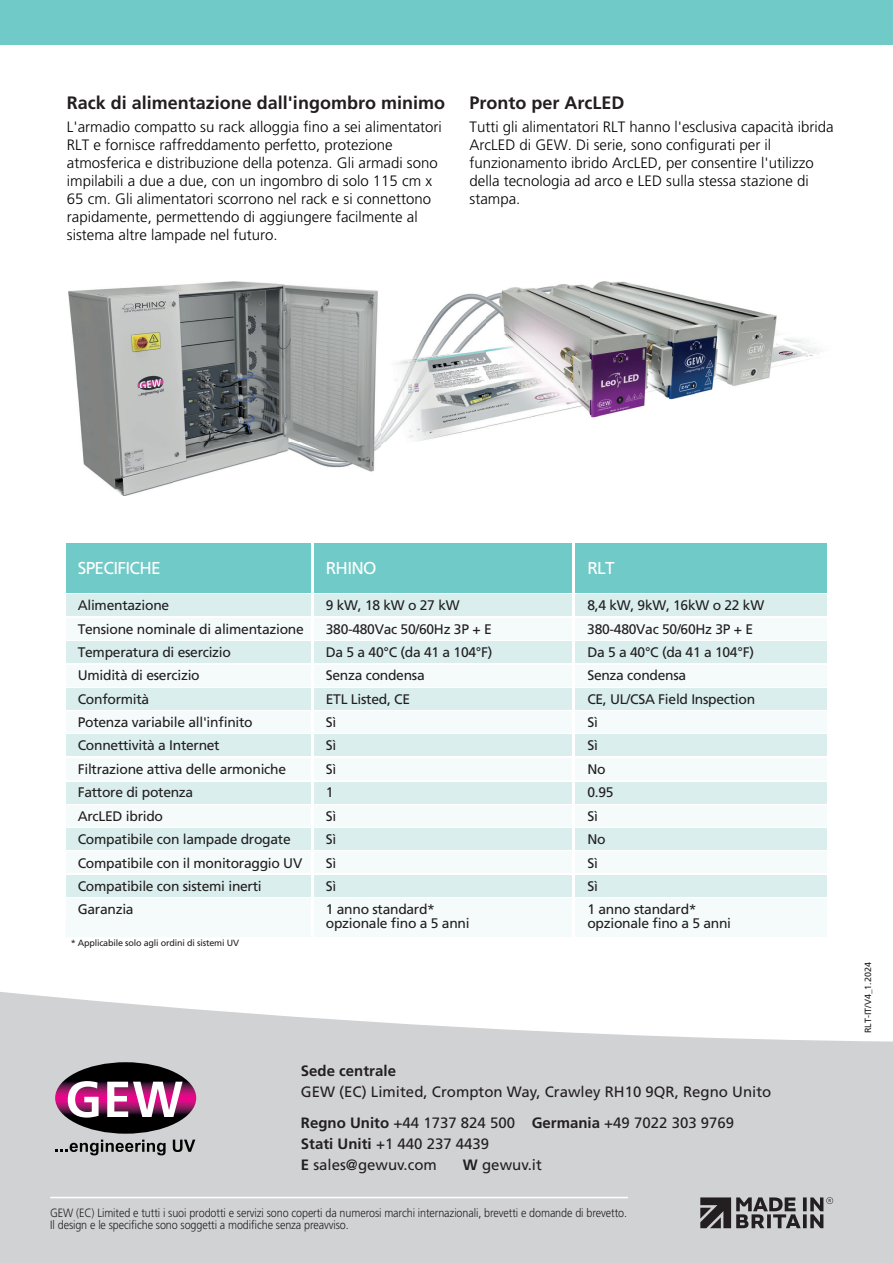
<style>
.page{position:relative;width:893px;height:1263px;background:#fff}
.page>*{position:absolute;margin:0;border:0;box-sizing:border-box;transform-origin:0 0}
.t1{font:700 18px "Frutiger LT Std";color:#231f20}
.t2{font:17.25px "Frutiger LT Std";letter-spacing:-.04em;color:#fff}
.t3{font:300 15px/18px "Frutiger LT Std";color:#000001}
.t4{font:15px/21px "Frutiger LT Std";color:#231f20}
.t5{font:700 15px "Frutiger LT Std";color:#231f20}
.t6{font:13.8px "Frutiger LT Std";letter-spacing:-.02em;color:#231f20}
.t7{font:300 12px/12px "Frutiger LT Std";letter-spacing:-.01em;color:#231f20;scale:.9 1}
.t8{font:9px "Frutiger LT Std";letter-spacing:-.02em;color:#231f20}
.t9{font:9px "Frutiger LT Std";color:#231f20}
.s1{font-weight:700}
</style>
<div class="page">
<svg style="left:0;top:992px;width:893px;height:271px;background:#d6d7d9"></svg>
<svg style="left:56px;top:1140px;width:110px;height:15px;background:#909191"></svg>
<svg style="left:173px;top:1140px;width:22px;height:12px"></svg>
<svg style="left:55px;top:1062px;width:141px;height:72px;background:#28091d"></svg>
<svg style="left:107px;top:1082px;width:76px;height:35px"></svg>
<svg style="left:68px;top:1081px;width:31px;height:37px"></svg>
<hr style="left:50px;top:1197px;width:578px;height:1px;background:#fff">
<svg style="left:700px;top:1197px;width:133px;height:31px;background:#777577"></svg>
<div style="left:0;top:0;width:893px;height:44px;background:#70cac7"></div>
<div style="left:65px;top:618px;width:762px;height:21px;background:#f4fbfa"></div>
<div style="left:65px;top:665px;width:762px;height:21px;background:#f4fbfa"></div>
<div style="left:65px;top:712px;width:762px;height:21px;background:#f4fbfa"></div>
<div style="left:65px;top:759px;width:762px;height:21px;background:#f4fbfa"></div>
<div style="left:65px;top:805px;width:762px;height:22px;background:#f4fbfa"></div>
<div style="left:65px;top:851px;width:762px;height:22px;background:#f4fbfa"></div>
<div style="left:65px;top:898px;width:762px;height:38px;background:#f4fbfa"></div>
<div style="left:65px;top:595px;width:762px;height:21px;background:#daeeee"></div>
<div style="left:65px;top:641px;width:762px;height:22px;background:#daeeee"></div>
<div style="left:65px;top:688px;width:762px;height:22px;background:#daeeee"></div>
<div style="left:65px;top:734px;width:762px;height:22px;background:#daeeee"></div>
<div style="left:65px;top:782px;width:762px;height:21px;background:#daeeee"></div>
<div style="left:65px;top:829px;width:762px;height:21px;background:#daeeee"></div>
<div style="left:65px;top:876px;width:762px;height:21px;background:#daeeee"></div>
<div style="left:65px;top:543px;width:762px;height:50px;background:#70cac7"></div>
<hr style="left:572px;top:543px;width:3px;height:393px;background:#fff">
<hr style="left:312px;top:543px;width:2px;height:393px;background:#fff">
<img style="left:69px;top:282px;width:753px;height:214px">
<h1 class="t1" style="left:67px;top:95px;width:380px">Rack di alimentazione dall'ingombro minimo</h1>
<p class="t3" style="left:67px;top:118px;width:377px">L'armadio compatto su rack alloggia fino a sei alimentatori RLT e fornisce raffreddamento perfetto, protezione atmosferica e distribuzione della potenza. Gli armadi sono impilabili a due a due, con un ingombro di solo 115 cm x 65 cm. Gli alimentatori scorrono nel rack e si connettono rapidamente, permettendo di aggiungere facilmente al sistema altre lampade nel futuro.</p>
<h1 class="t1" style="left:469px;top:95px;width:157px">Pronto per ArcLED</h1>
<p class="t3" style="left:469px;top:118px;width:366px">Tutti gli alimentatori RLT hanno l'esclusiva capacità ibrida ArcLED di GEW. Di serie, sono configurati per il funzionamento ibrido ArcLED, per consentire l'utilizzo della tecnologia ad arco e LED sulla stessa stazione di stampa.</p>
<p class="t2" style="left:78px;top:561px;width:84px">SPECIFICHE</p>
<p class="t2" style="left:326px;top:561px;width:52px">RHINO</p>
<p class="t2" style="left:587px;top:561px;width:29px">RLT</p>
<p class="t6" style="left:78px;top:599px;width:93px">Alimentazione</p>
<p class="t6" style="left:326px;top:599px;width:135px">9 kW, 18 kW o 27 kW</p>
<p class="t6" style="left:587px;top:599px;width:178px">8,4 kW, 9kW, 16kW o 22 kW</p>
<p class="t6" style="left:78px;top:623px;width:228px">Tensione nominale di alimentazione</p>
<p class="t6" style="left:326px;top:623px;width:167px">380-480Vac 50/60Hz 3P + E</p>
<p class="t6" style="left:587px;top:623px;width:167px">380-480Vac 50/60Hz 3P + E</p>
<p class="t6" style="left:78px;top:646px;width:155px">Temperatura di esercizio</p>
<p class="t6" style="left:326px;top:646px;width:168px">Da 5 a 40°C (da 41 a 104°F)</p>
<p class="t6" style="left:587px;top:646px;width:168px">Da 5 a 40°C (da 41 a 104°F)</p>
<p class="t6" style="left:78px;top:670px;width:123px">Umidità di esercizio</p>
<p class="t6" style="left:326px;top:670px;width:100px">Senza condensa</p>
<p class="t6" style="left:587px;top:670px;width:100px">Senza condensa</p>
<p class="t6" style="left:78px;top:693px;width:73px">Conformità</p>
<p class="t6" style="left:326px;top:693px;width:86px">ETL Listed, CE</p>
<p class="t6" style="left:587px;top:693px;width:169px">CE, UL/CSA Field Inspection</p>
<p class="t6" style="left:78px;top:716px;width:176px">Potenza variabile all'infinito</p>
<p class="t6" style="left:326px;top:716px;width:12px">Sì</p>
<p class="t6" style="left:587px;top:716px;width:12px">Sì</p>
<p class="t6" style="left:78px;top:740px;width:143px">Connettività a Internet</p>
<p class="t6" style="left:326px;top:740px;width:12px">Sì</p>
<p class="t6" style="left:587px;top:740px;width:12px">Sì</p>
<p class="t6" style="left:78px;top:763px;width:210px">Filtrazione attiva delle armoniche</p>
<p class="t6" style="left:326px;top:763px;width:12px">Sì</p>
<p class="t6" style="left:587px;top:763px;width:20px">No</p>
<p class="t6" style="left:78px;top:787px;width:117px">Fattore di potenza</p>
<p class="t6" style="left:326px;top:787px;width:9px">1</p>
<p class="t6" style="left:587px;top:787px;width:28px">0.95</p>
<p class="t6" style="left:78px;top:810px;width:87px">ArcLED ibrido</p>
<p class="t6" style="left:326px;top:810px;width:12px">Sì</p>
<p class="t6" style="left:587px;top:810px;width:12px">Sì</p>
<p class="t6" style="left:78px;top:833px;width:214px">Compatibile con lampade drogate</p>
<p class="t6" style="left:326px;top:833px;width:12px">Sì</p>
<p class="t6" style="left:587px;top:833px;width:20px">No</p>
<p class="t6" style="left:78px;top:857px;width:226px">Compatibile con il monitoraggio UV</p>
<p class="t6" style="left:326px;top:857px;width:12px">Sì</p>
<p class="t6" style="left:587px;top:857px;width:12px">Sì</p>
<p class="t6" style="left:78px;top:880px;width:185px">Compatibile con sistemi inerti</p>
<p class="t6" style="left:326px;top:880px;width:12px">Sì</p>
<p class="t6" style="left:587px;top:880px;width:12px">Sì</p>
<p class="t6" style="left:78px;top:904px;width:57px">Garanzia</p>
<p class="t6" style="left:326px;top:904px;width:111px">1 anno standard*</p>
<p class="t6" style="left:587px;top:904px;width:111px">1 anno standard*</p>
<p class="t6" style="left:326px;top:917px;width:145px">opzionale fino a 5 anni</p>
<p class="t6" style="left:587px;top:917px;width:145px">opzionale fino a 5 anni</p>
<p class="t8" style="left:71px;top:939px;width:170px">* Applicabile solo agli ordini di sistemi UV</p>
<p class="t5" style="left:301px;top:1064px;width:97px">Sede centrale</p>
<p class="t4" style="left:301px;top:1081px;width:472px">GEW (EC) Limited, Crompton Way, Crawley RH10 9QR, Regno Unito</p>
<p class="t4" style="left:301px;top:1113px;width:435px"><span class="s1">Regno Unito</span> +44 1737 824 500 <span class="s1">Germania</span> +49 7022 303 9769<br><span class="s1">Stati Uniti</span> +1 440 237 4439<br><span class="s1">E</span> sales@gewuv.com</p>
<p class="t4" style="left:463px;top:1155px;width:80px"><span class="s1">W</span> gewuv.it</p>
<p class="t7" style="left:50px;top:1207px;width:642px">GEW (EC) Limited e tutti i suoi prodotti e servizi sono coperti da numerosi marchi internazionali, brevetti e domande di brevetto.<br>Il design e le specifiche sono soggetti a modifiche senza preavviso.</p>
<p class="t9" style="left:864px;top:1033px;width:73px;rotate:-90deg">RLT-IT/V4_1.2024</p>
</div>
